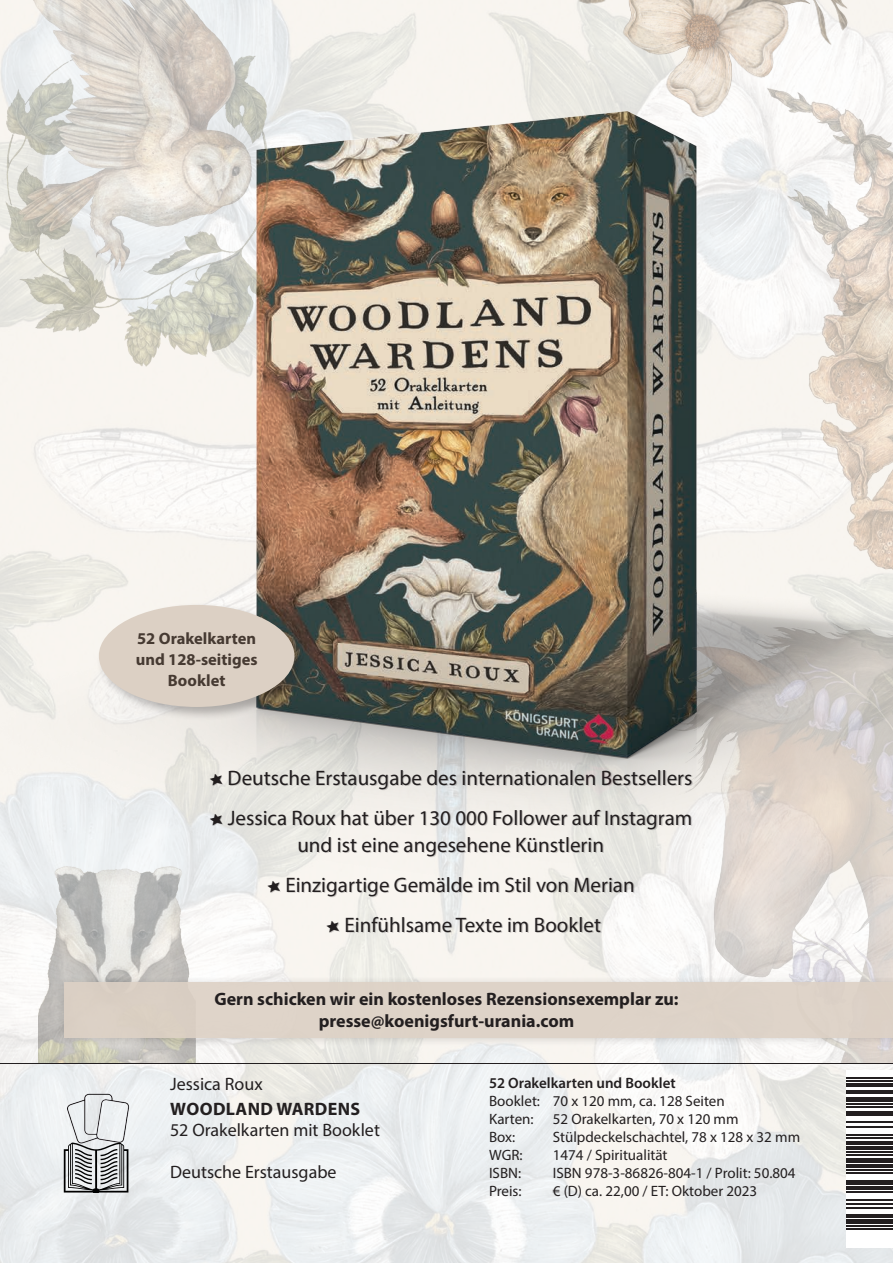
<style>
.page{position:relative;width:893px;height:1263px;background:#fff}
.page>*{position:absolute;margin:0;border:0;box-sizing:border-box;transform-origin:0 0}
.t1{font:21px/27px "Myriad Pro";color:#231f20;text-align:center}
.t2{font:700 18px/21.6px "Myriad Pro";color:#231f20;text-align:center}
.t3{font:18px "Myriad Pro";color:#231f20}
.t4{font:700 18px "Myriad Pro";letter-spacing:.02em;color:#231f20}
.t5{font:700 16.5px/21px "Myriad Pro";color:#463a32;text-align:center}
.t6{font:15px/18px "Myriad Pro";color:#231f20}
.t7{font:600 15px "Myriad Pro";color:#231f20}
</style>
<div class="page">
<img style="left:0;top:962px;width:893px;height:301px">
<img style="left:64px;top:1089px;width:70px;height:58px">
<svg style="left:64px;top:1142px;width:64px;height:51px;background:#999b9d"></svg>
<img style="left:0;top:0;width:893px;height:962px">
<img style="left:0;top:0;width:308px;height:448px">
<div style="left:96px;top:602px;width:213px;height:119px;background:#231f20;opacity:.3"></div>
<div style="left:99px;top:605px;width:195px;height:102px;background:#dcd0c4;border-radius:50%"></div>
<img style="left:385px;top:1px;width:508px;height:877px">
<img style="left:646px;top:603px;width:247px;height:460px">
<div style="left:847px;top:1070px;width:46px;height:178px;background:#fff"></div>
<hr style="left:847px;top:1228px;width:46px;height:2px;background:#231f20">
<hr style="left:847px;top:1225px;width:46px;height:2px;background:#231f20">
<div style="left:847px;top:1219px;width:46px;height:5px;background:#231f20"></div>
<hr style="left:847px;top:1214px;width:46px;height:3px;background:#231f20">
<hr style="left:847px;top:1208px;width:46px;height:1px;background:#231f20">
<hr style="left:847px;top:1203px;width:46px;height:1px;background:#231f20">
<hr style="left:847px;top:1199px;width:46px;height:2px;background:#231f20">
<hr style="left:847px;top:1191px;width:46px;height:2px;background:#231f20">
<hr style="left:847px;top:1187px;width:46px;height:3px;background:#231f20">
<div style="left:847px;top:1180px;width:46px;height:5px;background:#231f20"></div>
<hr style="left:847px;top:1172px;width:46px;height:2px;background:#231f20">
<hr style="left:847px;top:1169px;width:46px;height:2px;background:#231f20">
<hr style="left:847px;top:1164px;width:46px;height:3px;background:#231f20">
<div style="left:847px;top:1158px;width:46px;height:5px;background:#231f20"></div>
<hr style="left:847px;top:1154px;width:46px;height:2px;background:#231f20">
<hr style="left:847px;top:1151px;width:46px;height:2px;background:#231f20">
<hr style="left:847px;top:1146px;width:46px;height:4px;background:#231f20">
<hr style="left:847px;top:1141px;width:46px;height:4px;background:#231f20">
<hr style="left:847px;top:1137px;width:46px;height:1px;background:#231f20">
<hr style="left:847px;top:1134px;width:46px;height:1px;background:#231f20">
<hr style="left:847px;top:1126px;width:46px;height:1px;background:#231f20">
<hr style="left:847px;top:1121px;width:46px;height:1px;background:#231f20">
<div style="left:847px;top:1111px;width:46px;height:5px;background:#231f20"></div>
<hr style="left:847px;top:1106px;width:46px;height:2px;background:#231f20">
<hr style="left:847px;top:1103px;width:46px;height:2px;background:#231f20">
<hr style="left:847px;top:1097px;width:46px;height:4px;background:#231f20">
<hr style="left:847px;top:1090px;width:46px;height:3px;background:#231f20">
<hr style="left:847px;top:1084px;width:46px;height:3px;background:#231f20">
<hr style="left:847px;top:1080px;width:46px;height:2px;background:#231f20">
<hr style="left:847px;top:1077px;width:46px;height:2px;background:#231f20">
<img style="left:38px;top:794px;width:157px;height:269px">
<hr style="left:0;top:1063px;width:893px;height:1px;background:#231f20">
<div style="left:56px;top:975px;width:837px;height:72px;background:#231f20;opacity:.2"></div>
<div style="left:64px;top:982px;width:829px;height:55px;background:#dcd0c4"></div>
<p class="t5" style="left:136px;top:628px;width:123px">52 Orakelkarten und 128-seitiges<br>Booklet</p>
<h1 class="t1" style="left:209px;top:764px;width:485px">◆ Deutsche Erstausgabe des internationalen Bestsellers</h1>
<h1 class="t1" style="left:209px;top:804px;width:485px">◆ Jessica Roux hat über 130 000 Follower auf Instagram und ist eine angesehene Künstlerin</h1>
<h1 class="t1" style="left:267px;top:871px;width:369px">◆ Einzigartige Gemälde im Stil von Merian</h1>
<h1 class="t1" style="left:326px;top:911px;width:277px">◆ Einfühlsame Texte im Booklet</h1>
<p class="t2" style="left:214px;top:988px;width:466px">Gern schicken wir ein kostenloses Rezensionsexemplar zu: presse@koenigsfurt-urania.com</p>
<p class="t3" style="left:170px;top:1073px;width:94px">Jessica Roux</p>
<p class="t4" style="left:170px;top:1097px;width:192px">WOODLAND WARDENS</p>
<p class="t3" style="left:170px;top:1119px;width:211px">52 Orakelkarten mit Booklet</p>
<p class="t3" style="left:170px;top:1161px;width:168px">Deutsche Erstausgabe</p>
<p class="t7" style="left:489px;top:1073px;width:188px">52 Orakelkarten und Booklet</p>
<p class="t6" style="left:489px;top:1091px;width:237px">Booklet: 70 x 120 mm, ca. 128 Seiten<br>Karten:</p>
<p class="t6" style="left:553px;top:1109px;width:187px">52 Orakelkarten, 70 x 120 mm</p>
<p class="t6" style="left:489px;top:1127px;width:28px">Box:</p>
<p class="t6" style="left:553px;top:1127px;width:249px">Stülpdeckelschachtel, 78 x 128 x 32 mm</p>
<p class="t6" style="left:489px;top:1145px;width:35px">WGR:</p>
<p class="t6" style="left:553px;top:1145px;width:116px">1474 / Spiritualität</p>
<p class="t6" style="left:489px;top:1163px;width:34px">ISBN:</p>
<p class="t6" style="left:553px;top:1163px;width:244px">ISBN 978-3-86826-804-1 / Prolit: 50.804</p>
<p class="t6" style="left:489px;top:1181px;width:34px">Preis:</p>
<p class="t6" style="left:553px;top:1181px;width:206px">€ (D) ca. 22,00 / ET: Oktober 2023</p>
</div>
